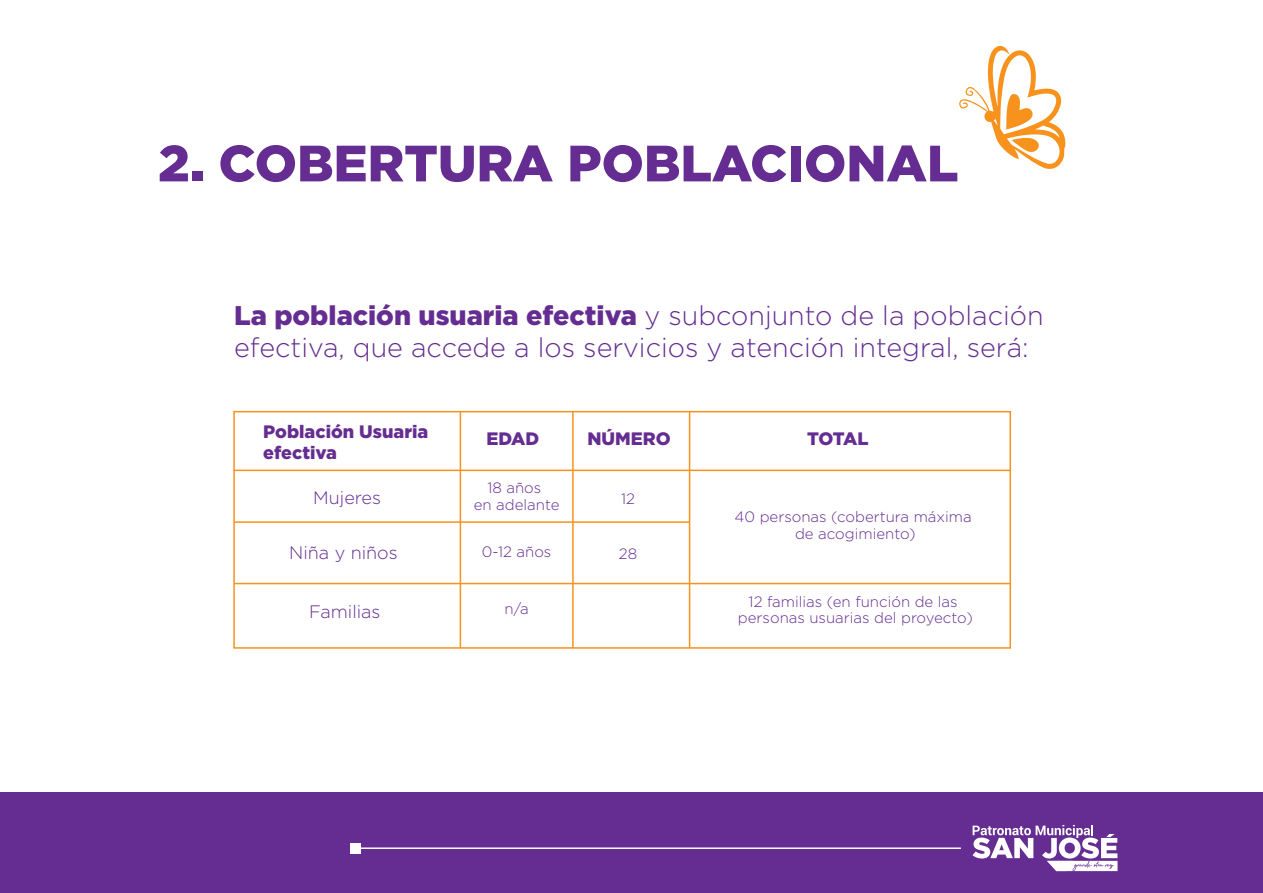
<style>
.page{position:relative;width:1263px;height:893px;background:#fff}
.page>*{position:absolute;margin:0;border:0;box-sizing:border-box;transform-origin:0 0}
.t1{font:900 51px "Gotham";color:#652d91}
.t2{font:300 27px/32.4px "Gotham";color:#652d91}
.t3{font:900 18px/21.6px "Gotham";color:#652d91}
.t4{font:300 18px "Gotham";color:#652d91}
.t5{font:300 15px/16.5px "Gotham";color:#652d91;text-align:center}
.s1{font-weight:900}
</style>
<div class="page">
<div style="left:0;top:793px;width:1263px;height:100px;background:#652d91"></div>
<svg style="left:972px;top:825px;width:145px;height:46px"></svg>
<hr style="left:357px;top:847px;width:604px;height:2px;background:#fff">
<div style="left:350px;top:843px;width:11px;height:10px;background:#fff"></div>
<svg style="left:959px;top:45px;width:106px;height:124px"></svg>
<div style="left:233px;top:411px;width:778px;height:238px;border:2px solid #f7931d"></div>
<hr style="left:689px;top:412px;width:1px;height:236px;background:#f7931d">
<hr style="left:572px;top:412px;width:2px;height:236px;background:#f7931d">
<hr style="left:234px;top:583px;width:776px;height:1px;background:#f7931d">
<hr style="left:234px;top:521px;width:455px;height:2px;background:#f7931d">
<hr style="left:234px;top:470px;width:776px;height:1px;background:#f7931d">
<hr style="left:460px;top:412px;width:1px;height:236px;background:#f7931d">
<h1 class="t1" style="left:158px;top:128px;width:802px">2. COBERTURA POBLACIONAL</h1>
<h2 class="t2" style="left:234px;top:299px;width:811px"><span class="s1">La población usuaria efectiva</span> y subconjunto de la población efectiva, que accede a los servicios y atención integral, será:</h2>
<p class="t3" style="left:263px;top:420px;width:167px">Población Usuaria efectiva</p>
<p class="t3" style="left:486px;top:427px;width:54px">EDAD</p>
<p class="t3" style="left:587px;top:427px;width:85px">NÚMERO</p>
<p class="t3" style="left:807px;top:427px;width:63px">TOTAL</p>
<p class="t4" style="left:313px;top:488px;width:69px">Mujeres</p>
<p class="t5" style="left:474px;top:479px;width:87px">18 años<br>en adelante</p>
<p class="t5" style="left:482px;top:543px;width:71px">0-12 años</p>
<p class="t4" style="left:289px;top:542px;width:110px">Niña y niños</p>
<p class="t4" style="left:309px;top:602px;width:73px">Familias</p>
<p class="t5" style="left:504px;top:600px;width:26px">n/a</p>
<p class="t5" style="left:621px;top:490px;width:15px">12</p>
<p class="t5" style="left:619px;top:545px;width:20px">28</p>
<p class="t5" style="left:734px;top:508px;width:239px">40 personas (cobertura máxima de acogimiento)</p>
<p class="t5" style="left:738px;top:593px;width:236px">12 familias (en función de las personas usuarias del proyecto)</p>
</div>
